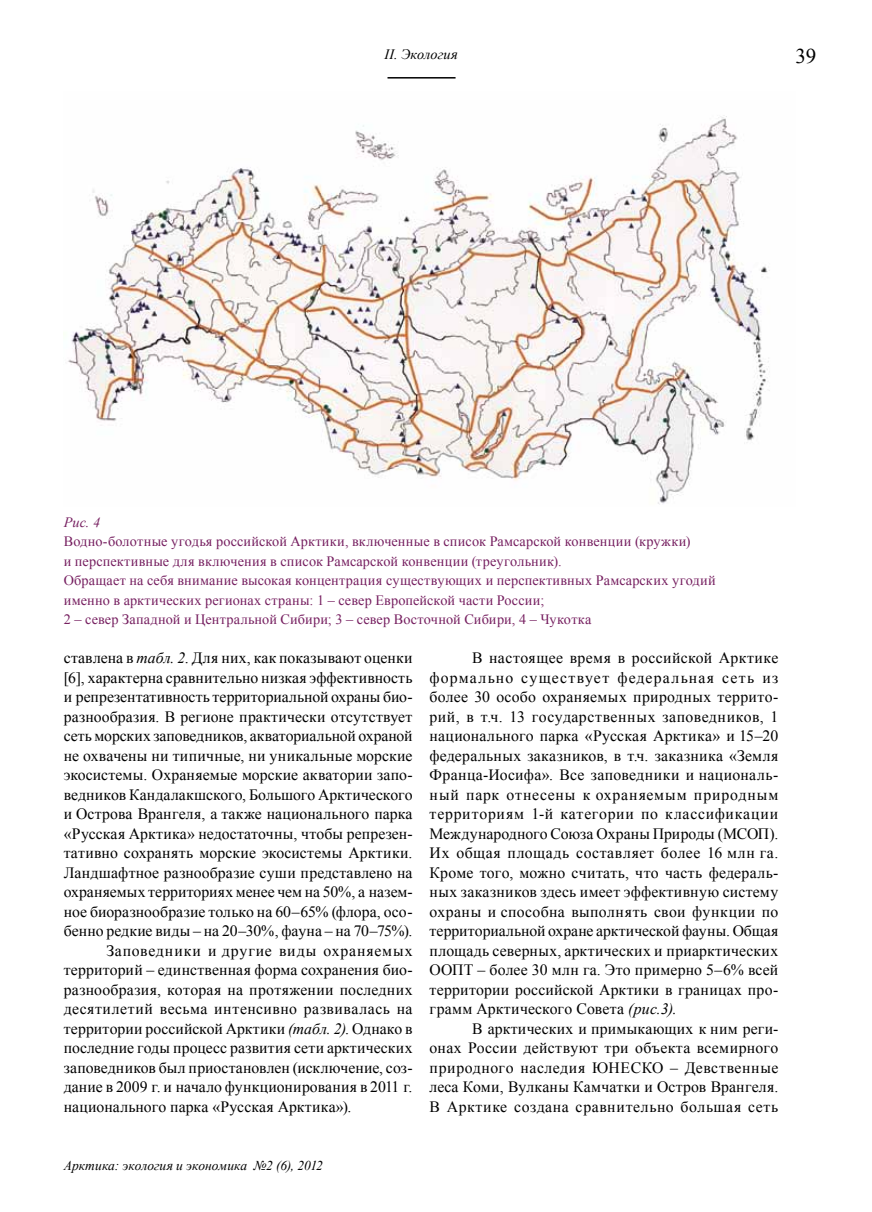
<style>
.page{position:relative;width:872px;height:1212px;background:#fff}
.page>*{position:absolute;margin:0;border:0;box-sizing:border-box;transform-origin:0 0}
.t1{font:21px "Times New Roman";color:#000}
.t2{font:15.75px/19.5px "Times New Roman";letter-spacing:.01em;color:#000;text-align:justify}
.t3{font:15.75px "Times New Roman";letter-spacing:-.01em;color:#000}
.t4{font:15.75px "Times New Roman";letter-spacing:.03em;color:#000}
.t5{font:15.75px "Times New Roman";letter-spacing:.06em;color:#000}
.t6{font:14.25px/19.5px "Times New Roman";letter-spacing:.01em;color:#761f60}
.t7{font:italic 14.25px "Times New Roman";letter-spacing:.01em;color:#000}
.t8{font:italic 14.25px "Times New Roman";color:#761f60}
.t9{font:italic 13.5px "Times New Roman";color:#000}
.s1{font-style:italic}
</style>
<div class="page">
<hr style="left:387px;top:77px;width:68px;height:2px;background:#000">
<img style="left:68px;top:115px;width:702px;height:389px">
<p class="t7" style="left:384px;top:44px;width:75px">II. Экология</p>
<h1 class="t1" style="left:795px;top:42px;width:22px">39</h1>
<p class="t8" style="left:64px;top:512px;width:38px">Рис. 4</p>
<p class="t6" style="left:64px;top:531px;width:653px">Водно-болотные угодья российской Арктики, включенные в список Рамсарской конвенции (кружки)<br>и перспективные для включения в список Рамсарской конвенции (треугольник).<br>Обращает на себя внимание высокая концентрация существующих и перспективных Рамсарских угодий именно в арктических регионах страны: 1 – север Европейской части России;<br>2 – север Западной и Центральной Сибири; 3 – север Восточной Сибири, 4 – Чукотка</p>
<p class="t2" style="left:64px;top:648px;width:350px">ставлена в <span class="s1">табл. 2</span>. Для них, как показывают оценки</p>
<p class="t2" style="left:64px;top:667px;width:350px">[6], характерна сравнительно низкая эффективность</p>
<p class="t2" style="left:64px;top:687px;width:350px">и репрезентативность территориальной охраны био-</p>
<p class="t2" style="left:64px;top:706px;width:350px">разнообразия. В регионе практически отсутствует</p>
<p class="t3" style="left:64px;top:725px;width:350px">сеть морских заповедников, акваториальной охраной</p>
<p class="t2" style="left:64px;top:745px;width:350px">не охвачены ни типичные, ни уникальные морские</p>
<p class="t2" style="left:64px;top:765px;width:350px">экосистемы. Охраняемые морские акватории запо-</p>
<p class="t2" style="left:64px;top:784px;width:350px">ведников Кандалакшского, Большого Арктического</p>
<p class="t2" style="left:64px;top:804px;width:350px">и Острова Врангеля, а также национального парка</p>
<p class="t2" style="left:64px;top:823px;width:350px">«Русская Арктика» недостаточны, чтобы репрезен-</p>
<p class="t2" style="left:64px;top:843px;width:350px">тативно сохранять морские экосистемы Арктики.</p>
<p class="t2" style="left:64px;top:862px;width:350px">Ландшафтное разнообразие суши представлено на</p>
<p class="t2" style="left:64px;top:882px;width:350px">охраняемых территориях менее чем на 50%, а назем-</p>
<p class="t2" style="left:64px;top:901px;width:350px">ное биоразнообразие только на 60–65% (флора, осо-</p>
<p class="t2" style="left:64px;top:921px;width:350px">бенно редкие виды – на 20–30%, фауна – на 70–75%).</p>
<p class="t5" style="left:106px;top:940px;width:308px">Заповедники и другие виды охраняемых</p>
<p class="t2" style="left:64px;top:960px;width:350px">территорий – единственная форма сохранения био-</p>
<p class="t2" style="left:64px;top:979px;width:350px">разнообразия, которая на протяжении последних</p>
<p class="t4" style="left:64px;top:998px;width:350px">десятилетий весьма интенсивно развивалась на</p>
<p class="t2" style="left:64px;top:1018px;width:350px">территории российской Арктики <span class="s1">(табл. 2)</span>. Однако в</p>
<p class="t2" style="left:64px;top:1038px;width:350px">последние годы процесс развития сети арктических</p>
<p class="t2" style="left:64px;top:1057px;width:350px">заповедников был приостановлен (исключение, соз-</p>
<p class="t2" style="left:64px;top:1077px;width:350px">дание в 2009 г. и начало функционирования в 2011 г.</p>
<p class="t2" style="left:64px;top:1096px;width:289px">национального парка «Русская Арктика»).</p>
<p class="t2" style="left:429px;top:648px;width:350px;text-indent:43px">В настоящее время в российской Арктике формально существует федеральная сеть из более 30 особо охраняемых природных террито&shy;рий, в т.ч. 13 государственных заповедников, 1 национального парка «Русская Арктика» и 15–20 федеральных заказников, в т.ч. заказника «Земля Франца-Иосифа». Все заповедники и националь&shy;ный парк отнесены к охраняемым природным территориям 1-й категории по классификации Международного Союза Охраны Природы (МСОП).<br>Их общая площадь составляет более 16 млн га.<br>Кроме того, можно считать, что часть федераль&shy;ных заказников здесь имеет эффективную систему охраны и способна выполнять свои функции по территориальной охране арктической фауны. Общая площадь северных, арктических и приарктических ООПТ – более 30 млн га. Это примерно 5–6% всей территории российской Арктики в границах про&shy;грамм Арктического Совета <span class="s1">(рис.3).</span></p>
<p class="t2" style="left:429px;top:1018px;width:350px;text-indent:43px">В арктических и примыкающих к ним реги&shy;онах России действуют три объекта всемирного природного наследия ЮНЕСКО – Девственные леса Коми, Вулканы Камчатки и Остров Врангеля.<br>В Арктике создана сравнительно большая сеть</p>
<p class="t9" style="left:64px;top:1156px;width:261px">Арктика: экология и экономика №2 (6), 2012</p>
</div>
